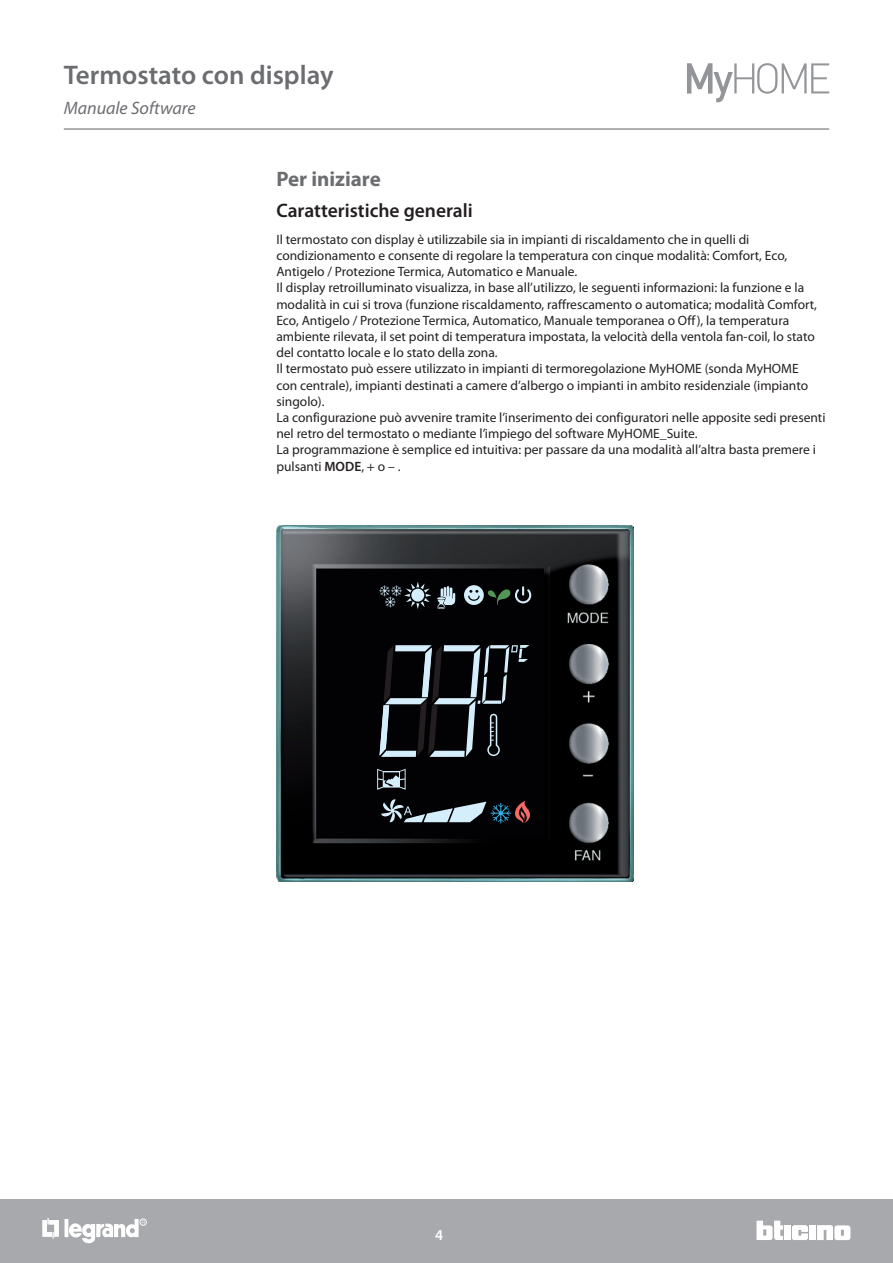
<style>
.page{position:relative;width:893px;height:1263px;background:#fff}
.page>*{position:absolute;margin:0;border:0;box-sizing:border-box;transform-origin:0 0}
.t1{font:600 27px "Myriad Pro";color:#6c6d70}
.t2{font:700 21px "Myriad Pro";color:#6c6d70}
.t3{font:600 19.5px "Myriad Pro";color:#231f20}
.t4{font:italic 18px "Myriad Pro";color:#6c6d70}
.t5{font:600 15px "Myriad Pro";color:#fff}
.t6{font:13.5px/16.2px "Myriad Pro";color:#231f20}
.s1{font-weight:600}
</style>
<div class="page">
<hr style="left:64px;top:128px;width:765px;height:2px;background:#939598">
<div style="left:0;top:1199px;width:893px;height:64px;background:#a8a9ad"></div>
<div style="left:784px;top:1225px;width:7px;height:15px;background:#fff"></div>
<div style="left:809px;top:1225px;width:7px;height:15px;background:#fff"></div>
<svg style="left:817px;top:1225px;width:33px;height:15px"></svg>
<svg style="left:756px;top:1220px;width:27px;height:20px"></svg>
<svg style="left:792px;top:1225px;width:16px;height:15px"></svg>
<hr style="left:65px;top:1219px;width:3px;height:18px;background:#fff">
<svg style="left:43px;top:1218px;width:16px;height:20px"></svg>
<svg style="left:68px;top:1219px;width:78px;height:25px"></svg>
<svg style="left:687px;top:63px;width:142px;height:39px"></svg>
<img style="left:276px;top:526px;width:358px;height:356px">
<svg style="left:379px;top:582px;width:52px;height:27px"></svg>
<svg style="left:437px;top:586px;width:18px;height:23px"></svg>
<svg style="left:464px;top:585px;width:67px;height:20px"></svg>
<svg style="left:379px;top:645px;width:150px;height:112px;background:#292d31"></svg>
<svg style="left:377px;top:769px;width:29px;height:21px"></svg>
<svg style="left:381px;top:799px;width:150px;height:24px;background:#4a4f56"></svg>
<h1 class="t1" style="left:64px;top:58px;width:271px">Termostato con display</h1>
<h3 class="t4" style="left:64px;top:97px;width:133px">Manuale Software</h3>
<h2 class="t2" style="left:276px;top:165px;width:106px">Per iniziare</h2>
<h3 class="t3" style="left:276px;top:198px;width:198px">Caratteristiche generali</h3>
<p class="t6" style="left:276px;top:231px;width:551px">Il termostato con display è utilizzabile sia in impianti di riscaldamento che in quelli di condizionamento e consente di regolare la temperatura con cinque modalità: Comfort, Eco, Antigelo / Protezione Termica, Automatico e Manuale.<br>Il display retroilluminato visualizza, in base all’utilizzo, le seguenti informazioni: la funzione e la modalità in cui si trova (funzione riscaldamento, raffrescamento o automatica; modalità Comfort, Eco, Antigelo / Protezione Termica, Automatico, Manuale temporanea o Off), la temperatura ambiente rilevata, il set point di temperatura impostata, la velocità della ventola fan-coil, lo stato del contatto locale e lo stato della zona.<br>Il termostato può essere utilizzato in impianti di termoregolazione MyHOME (sonda MyHOME<br>con centrale), impianti destinati a camere d’albergo o impianti in ambito residenziale (impianto singolo).<br>La configurazione può avvenire tramite l’inserimento dei configuratori nelle apposite sedi presenti nel retro del termostato o mediante l’impiego del software MyHOME_Suite.<br>La programmazione è semplice ed intuitiva: per passare da una modalità all’altra basta premere i pulsanti <span class="s1">MODE</span>, + o – .</p>
<p class="t5" style="left:435px;top:1225px;width:10px">4</p>
</div>
